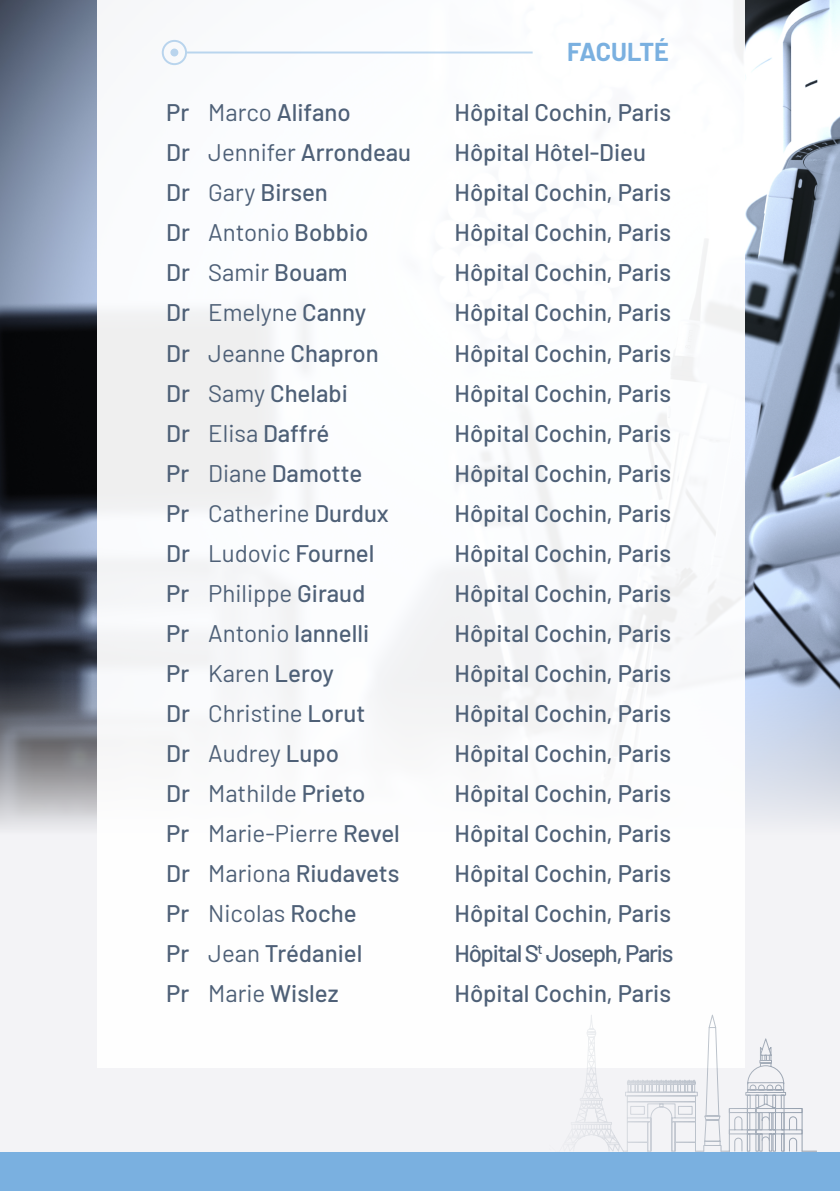
<style>
.page{position:relative;width:840px;height:1191px;background:#fff}
.page>*{position:absolute;margin:0;border:0;box-sizing:border-box;transform-origin:0 0}
.t1{font:700 25.2px "Barlow";letter-spacing:-.01em;color:#7ab0e0}
.t2{font:500 24px "Barlow";color:#4e6077}
.t3{font:24px "Barlow";color:#4e6077}
.t4{font:500 24px "Barlow";letter-spacing:-.05em;color:#4e6077}
.s1{font-weight:400}
.s2{font-weight:500}
</style>
<div class="page">
<img style="left:0;top:0;width:839px;height:581px">
<svg style="left:0;top:581px;width:839px;height:571px;fill:#f3f3f6"></svg>
<div style="left:98px;top:0;width:646px;height:1067px;background:#fff"></div>
<hr style="left:187px;top:51px;width:345px;height:2px;background:#7ab0e0">
<div style="left:170px;top:49px;width:8px;height:7px;background:#b9d4ed;border-radius:50%"></div>
<div style="left:162px;top:40px;width:25px;height:25px;border:2px solid #7ab0e0;border-radius:50%"></div>
<div style="left:0;top:1152px;width:839px;height:39px;background:#7ab0e0"></div>
<svg style="left:321px;top:1011px;width:496px;height:141px"></svg>
<svg style="left:343px;top:1018px;width:459px;height:134px"></svg>
<p class="t1" style="left:567px;top:34px;width:103px">FACULTÉ</p>
<p class="t2" style="left:166px;top:95px;width:186px">Pr <span class="s1">Marco</span> Alifano</p>
<p class="t2" style="left:454px;top:95px;width:218px">Hôpital Cochin, Paris</p>
<p class="t2" style="left:166px;top:135px;width:246px">Dr <span class="s1">Jennifer</span> Arrondeau</p>
<p class="t2" style="left:454px;top:135px;width:193px">Hôpital Hôtel-Dieu</p>
<p class="t2" style="left:166px;top:175px;width:163px">Dr <span class="s1">Gary</span> Birsen</p>
<p class="t2" style="left:454px;top:175px;width:218px">Hôpital Cochin, Paris</p>
<p class="t2" style="left:166px;top:215px;width:204px">Dr <span class="s1">Antonio</span> Bobbio</p>
<p class="t2" style="left:454px;top:215px;width:218px">Hôpital Cochin, Paris</p>
<p class="t2" style="left:166px;top:255px;width:183px">Dr <span class="s1">Samir</span> Bouam</p>
<p class="t2" style="left:454px;top:255px;width:218px">Hôpital Cochin, Paris</p>
<p class="t2" style="left:166px;top:295px;width:201px">Dr <span class="s1">Emelyne</span> Canny</p>
<p class="t2" style="left:454px;top:295px;width:218px">Hôpital Cochin, Paris</p>
<p class="t2" style="left:166px;top:335px;width:214px">Dr <span class="s1">Jeanne</span> Chapron</p>
<p class="t2" style="left:454px;top:335px;width:218px">Hôpital Cochin, Paris</p>
<p class="t2" style="left:166px;top:375px;width:183px">Dr <span class="s1">Samy</span> Chelabi</p>
<p class="t2" style="left:454px;top:375px;width:218px">Hôpital Cochin, Paris</p>
<p class="t2" style="left:166px;top:415px;width:164px">Dr <span class="s1">Elisa</span> Daffré</p>
<p class="t2" style="left:454px;top:415px;width:218px">Hôpital Cochin, Paris</p>
<p class="t2" style="left:166px;top:455px;width:197px">Pr <span class="s1">Diane</span> Damotte</p>
<p class="t2" style="left:454px;top:455px;width:218px">Hôpital Cochin, Paris</p>
<p class="t3" style="left:166px;top:495px;width:224px"><span class="s2">Pr</span> Catherine <span class="s2">Durdux</span></p>
<p class="t2" style="left:454px;top:495px;width:218px">Hôpital Cochin, Paris</p>
<p class="t2" style="left:166px;top:535px;width:209px">Dr <span class="s1">Ludovic</span> Fournel</p>
<p class="t2" style="left:454px;top:535px;width:218px">Hôpital Cochin, Paris</p>
<p class="t2" style="left:166px;top:575px;width:201px">Pr <span class="s1">Philippe</span> Giraud</p>
<p class="t2" style="left:454px;top:575px;width:218px">Hôpital Cochin, Paris</p>
<p class="t2" style="left:166px;top:615px;width:204px">Pr <span class="s1">Antonio</span> Iannelli</p>
<p class="t2" style="left:454px;top:615px;width:218px">Hôpital Cochin, Paris</p>
<p class="t2" style="left:166px;top:655px;width:169px">Pr <span class="s1">Karen</span> Leroy</p>
<p class="t2" style="left:454px;top:655px;width:218px">Hôpital Cochin, Paris</p>
<p class="t3" style="left:166px;top:695px;width:200px"><span class="s2">Dr</span> Christine <span class="s2">Lorut</span></p>
<p class="t2" style="left:454px;top:695px;width:218px">Hôpital Cochin, Paris</p>
<p class="t2" style="left:166px;top:735px;width:174px">Dr <span class="s1">Audrey</span> Lupo</p>
<p class="t2" style="left:454px;top:735px;width:218px">Hôpital Cochin, Paris</p>
<p class="t2" style="left:166px;top:775px;width:201px">Dr <span class="s1">Mathilde</span> Prieto</p>
<p class="t2" style="left:454px;top:775px;width:218px">Hôpital Cochin, Paris</p>
<p class="t3" style="left:166px;top:815px;width:235px"><span class="s2">Pr</span> Marie-Pierre <span class="s2">Revel</span></p>
<p class="t2" style="left:454px;top:815px;width:218px">Hôpital Cochin, Paris</p>
<p class="t2" style="left:166px;top:855px;width:235px">Dr <span class="s1">Mariona</span> Riudavets</p>
<p class="t2" style="left:454px;top:855px;width:218px">Hôpital Cochin, Paris</p>
<p class="t2" style="left:166px;top:895px;width:192px">Pr <span class="s1">Nicolas</span> Roche</p>
<p class="t2" style="left:454px;top:895px;width:218px">Hôpital Cochin, Paris</p>
<p class="t2" style="left:166px;top:935px;width:197px">Pr <span class="s1">Jean</span> Trédaniel</p>
<p class="t4" style="left:454px;top:935px;width:220px">Hôpital S<sup>t</sup> Joseph, Paris</p>
<p class="t2" style="left:166px;top:975px;width:174px">Pr <span class="s1">Marie</span> Wislez</p>
<p class="t2" style="left:454px;top:975px;width:218px">Hôpital Cochin, Paris</p>
</div>
